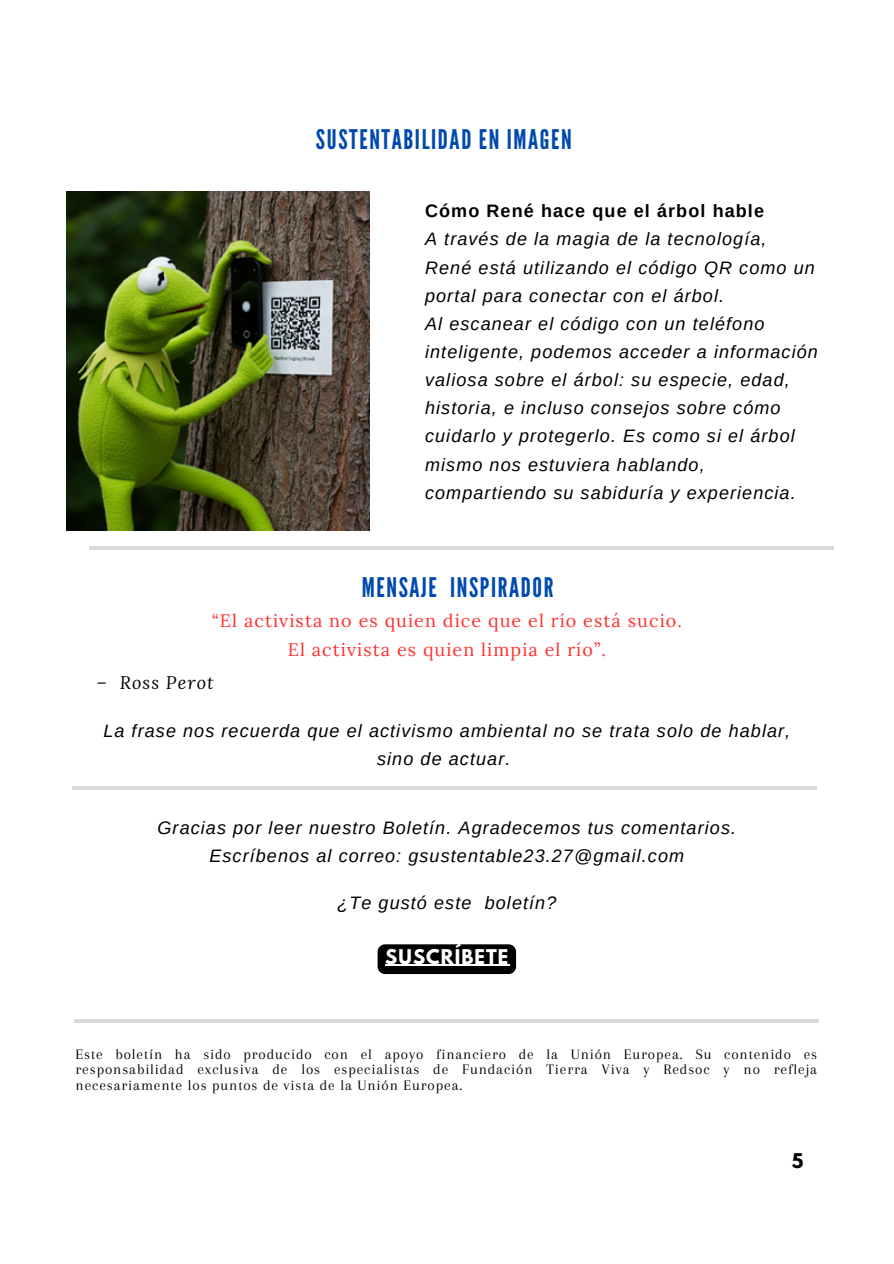
<style>
.page{position:relative;width:894px;height:1264px;background:#fff}
.page>*{position:absolute;margin:0;border:0;box-sizing:border-box;transform-origin:0 0}
.t1{font:27px "League Gothic";letter-spacing:.06em;color:#004aad}
.t2{font:italic 18px/28.2px "Arimo";letter-spacing:.06em;color:#000;text-align:center}
.t3{font:18px/28.2px "Lora";letter-spacing:.06em;color:#ff3131;text-align:center}
.t4{font:italic 18px "Lora";letter-spacing:.06em;color:#000}
.t5{font:700 18px "League Spartan";letter-spacing:.06em;color:#fff}
.t6{font:700 18px "League Spartan";color:#000}
.t7{font:15px/15.8px "Arapey";letter-spacing:.06em;color:#000;text-align:justify}
.s1{font-weight:700;font-style:normal}
</style>
<div class="page">
<hr style="left:73px;top:786px;width:743px;height:4px;background:#d9d9d9">
<hr style="left:89px;top:546px;width:744px;height:4px;background:#d9d9d9">
<hr style="left:75px;top:1019px;width:743px;height:4px;background:#d9d9d9">
<img style="left:66px;top:191px;width:303px;height:339px">
<div style="left:377px;top:944px;width:139px;height:30px;background:#000;border-radius:7px"></div>
<hr style="left:385px;top:964px;width:124px;height:1px;background:#fff">
<h3 class="t1" style="left:316px;top:123px;width:257px">SUSTENTABILIDAD EN IMAGEN</h3>
<p class="t2" style="left:425px;top:197px;width:394px;text-align:left"><span class="s1">Cómo René hace que el árbol hable<br></span>A través de la magia de la tecnología,<br>René está utilizando el código QR como un portal para conectar con el árbol.<br>Al escanear el código con un teléfono inteligente, podemos acceder a información valiosa sobre el árbol: su especie, edad, historia, e incluso consejos sobre cómo cuidarlo y protegerlo. Es como si el árbol mismo nos estuviera hablando, compartiendo su sabiduría y experiencia.</p>
<h3 class="t1" style="left:361px;top:572px;width:193px">MENSAJE INSPIRADOR</h3>
<h3 class="t3" style="left:211px;top:606px;width:471px">“El activista no es quien dice que el río está sucio.<br>El activista es quien limpia el río”.</h3>
<h1 class="t4" style="left:96px;top:670px;width:119px">– Ross Perot</h1>
<p class="t2" style="left:103px;top:716px;width:688px">La frase nos recuerda que el activismo ambiental no se trata solo de hablar, sino de actuar.</p>
<h3 class="t2" style="left:157px;top:813px;width:580px">Gracias por leer nuestro Boletín. Agradecemos tus comentarios.<br>Escríbenos al correo: gsustentable23.27@gmail.com</h3>
<h3 class="t2" style="left:337px;top:888px;width:220px">¿Te gustó este boletín?</h3>
<h2 class="t5" style="left:385px;top:947px;width:124px">SUSCRÍBETE</h2>
<p class="t7" style="left:76px;top:1045px;width:742px">Este boletín ha sido producido con el apoyo financiero de la Unión Europea. Su contenido es responsabilidad exclusiva de los especialistas de Fundación Tierra Viva y Redsoc y no refleja necesariamente los puntos de vista de la Unión Europea.</p>
<h3 class="t6" style="left:791px;top:1151px;width:13px">5</h3>
</div>
